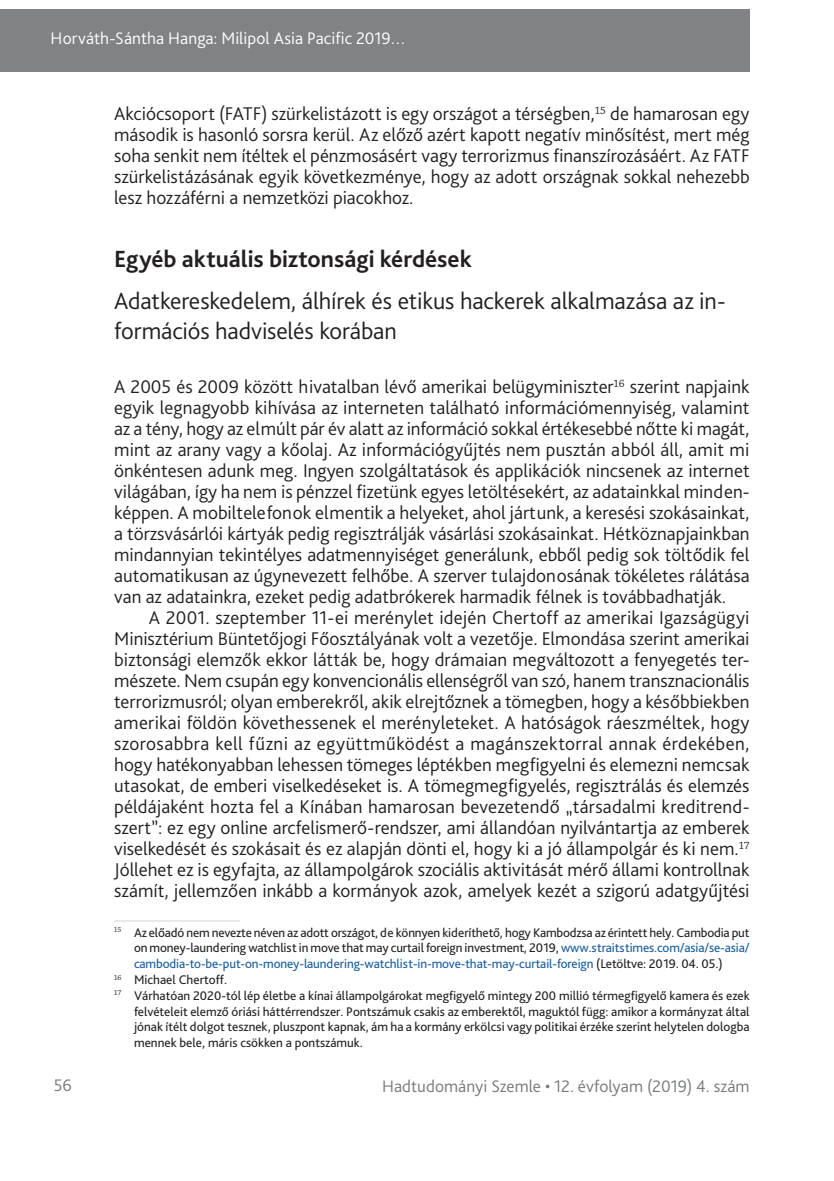
<style>
.page{position:relative;width:834px;height:1181px;background:#fff}
.page>*{position:absolute;margin:0;border:0;box-sizing:border-box;transform-origin:0 0}
._1_1_1__Head{font:300 24.5px/29.4px "Bliss Pro";letter-spacing:-.01em;color:#231f20}
._1_1__Head{font:700 24.5px "Bliss Pro";color:#231f20}
._1__Body_copy{font:300 19.25px/21px "Bliss Pro";letter-spacing:.005em;color:#231f20;text-align:justify}
._2__Body_copy_1st_pa{font:300 19.25px/21px "Bliss Pro";color:#231f20;text-align:justify}
.t1{font:300 17.5px "Bliss Pro";color:#767a7c}
.t2{font:300 17.5px "Bliss Pro";letter-spacing:.005em;color:#fff}
.Lábjegyzet{font:13.12px/15.8px "Bliss Pro";color:#231f20;text-align:justify}
.s1{color:#175d9e}
</style>
<div class="page">
<div style="left:0;top:9px;width:749px;height:63px;background:#808285"></div>
<hr style="left:114px;top:920px;width:126px;height:1px;background:#d1d2d4">
<p class="t2" style="left:51px;top:27px;width:357px">Horváth-Sántha Hanga: Milipol Asia Pacific 2019…</p>
<p class="_1__Body_copy" style="left:114px;top:103px;width:637px">Akciócsoport (FATF) szürkelistázott is egy országot a térségben,<sup>15</sup> de hamarosan egy második is hasonló sorsra kerül. Az előző azért kapott negatív minősítést, mert még soha senkit nem ítéltek el pénzmosásért vagy terrorizmus finanszírozásáért. Az FATF szürkelistázásának egyik következménye, hogy az adott országnak sokkal nehezebb lesz hozzáférni a nemzetközi piacokhoz.</p>
<p class="_1_1__Head" style="left:114px;top:244px;width:359px">Egyéb aktuális biztonsági kérdések</p>
<p class="_1_1_1__Head" style="left:114px;top:286px;width:613px">Adatkereskedelem, álhírek és etikus hackerek alkalmazása az in&shy;formációs hadviselés korában</p>
<p class="_2__Body_copy_1st_pa" style="left:114px;top:376px;width:637px">A 2005 és 2009 között hivatalban lévő amerikai belügyminiszter<sup>16</sup> szerint napjaink egyik legnagyobb kihívása az interneten található információmennyiség, valamint az a tény, hogy az elmúlt pár év alatt az információ sokkal értékesebbé nőtte ki magát, mint az arany vagy a kőolaj. Az információgyűjtés nem pusztán abból áll, amit mi önkéntesen adunk meg. Ingyen szolgáltatások és applikációk nincsenek az internet világában, így ha nem is pénzzel fizetünk egyes letöltésekért, az adatainkkal minden&shy;képpen. A mobiltelefonok elmentik a helyeket, ahol jártunk, a keresési szokásainkat, a törzsvásárlói kártyák pedig regisztrálják vásárlási szokásainkat. Hétköznapjainkban mindannyian tekintélyes adatmennyiséget generálunk, ebből pedig sok töltődik fel automatikusan az úgynevezett felhőbe. A szerver tulajdonosának tökéletes rálátása van az adatainkra, ezeket pedig adatbrókerek harmadik félnek is továbbadhatják.</p>
<p class="_1__Body_copy" style="left:114px;top:607px;width:637px;text-indent:35px">A 2001. szeptember 11-ei merénylet idején Chertoff az amerikai Igazságügyi Minisztérium Büntetőjogi Főosztályának volt a vezetője. Elmondása szerint amerikai biztonsági elemzők ekkor látták be, hogy drámaian megváltozott a fenyegetés ter&shy;mészete. Nem csupán egy konvencionális ellenségről van szó, hanem transznacionális terrorizmusról; olyan emberekről, akik elrejtőznek a tömegben, hogy a későbbiekben amerikai földön követhessenek el merényleteket. A hatóságok ráeszméltek, hogy szorosabbra kell fűzni az együttműködést a magánszektorral annak érdekében, hogy hatékonyabban lehessen tömeges léptékben megfigyelni és elemezni nemcsak utasokat, de emberi viselkedéseket is. A tömegmegfigyelés, regisztrálás és elemzés példájaként hozta fel a Kínában hamarosan bevezetendő „társadalmi kreditrend&shy;szert”: ez egy online arcfelismerő-rendszer, ami állandóan nyilvántartja az emberek viselkedését és szokásait és ez alapján dönti el, hogy ki a jó állampolgár és ki nem.<sup>17<br></sup>Jóllehet ez is egyfajta, az állampolgárok szociális aktivitását mérő állami kontrollnak számít, jellemzően inkább a kormányok azok, amelyek kezét a szigorú adatgyűjtési</p>
<p class="Lábjegyzet" style="left:134px;top:924px;width:617px;text-indent:-20px"><sup>15</sup> Az előadó nem nevezte néven az adott országot, de könnyen kideríthető, hogy Kambodzsa az érintett hely. Cambodia put on money-laundering watchlist in move that may curtail foreign investment, 2019, <span class="s1">www.straitstimes.com/asia/se-asia/ cambodia-to-be-put-on-money-laundering-watchlist-in-move-that-may-curtail-foreign</span> (Letöltve: 2019. 04. 05.)</p>
<p class="Lábjegyzet" style="left:114px;top:971px;width:114px"><sup>16</sup> Michael Chertoff.</p>
<p class="Lábjegyzet" style="left:134px;top:987px;width:617px;text-indent:-20px"><sup>17</sup> Várhatóan 2020-tól lép életbe a kínai állampolgárokat megfigyelő mintegy 200 millió térmegfigyelő kamera és ezek felvételeit elemző óriási háttérrendszer. Pontszámuk csakis az emberektől, maguktól függ: amikor a kormányzat által jónak ítélt dolgot tesznek, pluszpont kapnak, ám ha a kormány erkölcsi vagy politikai érzéke szerint helytelen dologba mennek bele, máris csökken a pontszámuk.</p>
<p class="t1" style="left:54px;top:1074px;width:20px">56</p>
<p class="t1" style="left:382px;top:1075px;width:369px">Hadtudományi Szemle • 12. évfolyam (2019) 4. szám</p>
</div>
